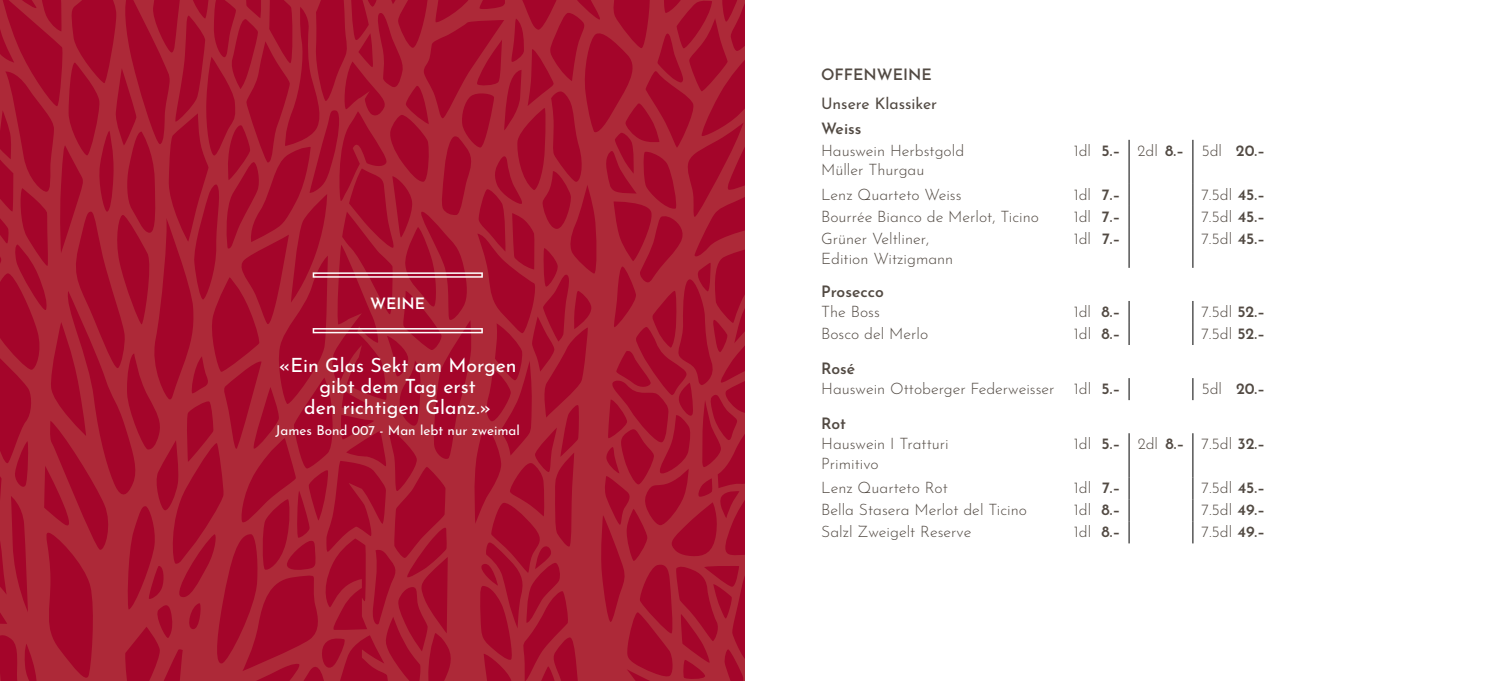
<style>
.page{position:relative;width:1489px;height:681px;background:#fff}
.page>*{position:absolute;margin:0;border:0;box-sizing:border-box;transform-origin:0 0}
.t1{font:19.5px/21px "Josefin Sans";color:#fff;text-align:center}
.t2{font:300 15.75px/19.5px "Josefin Sans";color:#524a43}
.t3{font:600 15.75px "Josefin Sans";color:#524a43}
.t4{font:15.75px "Josefin Sans";color:#524a43}
.t5{font:600 15.75px "Josefin Sans";color:#fff}
.t6{font:13.5px "Josefin Sans";color:#fff}
.s1{font-weight:300}
.s2{font-weight:600}
</style>
<div class="page">
<svg style="left:0;top:0;width:744px;height:680px;background:#a81731"></svg>
<svg style="left:313px;top:272px;width:170px;height:5px"></svg>
<svg style="left:313px;top:328px;width:170px;height:5px"></svg>
<hr style="left:1128px;top:140px;width:1px;height:44px;background:#000">
<hr style="left:1192px;top:140px;width:1px;height:44px;background:#000">
<svg style="left:1128px;top:184px;width:1px;height:44px"></svg>
<svg style="left:1192px;top:184px;width:1px;height:44px"></svg>
<hr style="left:1128px;top:228px;width:1px;height:40px;background:#000">
<hr style="left:1192px;top:228px;width:1px;height:40px;background:#000">
<svg style="left:1128px;top:301px;width:1px;height:44px"></svg>
<svg style="left:1192px;top:301px;width:1px;height:44px"></svg>
<svg style="left:1128px;top:378px;width:1px;height:22px"></svg>
<svg style="left:1192px;top:378px;width:1px;height:22px"></svg>
<hr style="left:1128px;top:433px;width:1px;height:44px;background:#000">
<hr style="left:1192px;top:433px;width:1px;height:44px;background:#000">
<svg style="left:1128px;top:477px;width:1px;height:66px"></svg>
<svg style="left:1192px;top:477px;width:1px;height:66px"></svg>
<p class="t5" style="left:370px;top:291px;width:56px">WEINE</p>
<p class="t1" style="left:279px;top:353px;width:239px">«Ein Glas Sekt am Morgen gibt dem Tag erst<br>den richtigen Glanz.»</p>
<p class="t6" style="left:275px;top:420px;width:246px">James Bond 007 - Man lebt nur zweimal</p>
<p class="t3" style="left:821px;top:63px;width:112px">OFFENWEINE</p>
<p class="t4" style="left:821px;top:92px;width:118px">Unsere Klassiker</p>
<p class="t3" style="left:821px;top:116px;width:42px">Weiss</p>
<p class="t2" style="left:821px;top:139px;width:145px">Hauswein Herbstgold<br>Müller Thurgau</p>
<p class="t3" style="left:1073px;top:138px;width:193px"><span class="s1">1dl</span> 5.– <span class="s1">2dl</span> 8.– <span class="s1">5dl</span> 20.–</p>
<p class="t2" style="left:821px;top:183px;width:142px">Lenz Quarteto Weiss</p>
<p class="t2" style="left:1073px;top:183px;width:48px">1dl <span class="s2">7.–</span></p>
<p class="t2" style="left:1201px;top:183px;width:65px">7.5dl <span class="s2">45.–</span></p>
<p class="t2" style="left:821px;top:205px;width:219px">Bourrée Bianco de Merlot, Ticino</p>
<p class="t2" style="left:1073px;top:205px;width:48px">1dl <span class="s2">7.–</span></p>
<p class="t2" style="left:1201px;top:205px;width:65px">7.5dl <span class="s2">45.–</span></p>
<p class="t2" style="left:821px;top:227px;width:134px">Grüner Veltliner,<br>Edition Witzigmann</p>
<p class="t2" style="left:1073px;top:227px;width:48px">1dl <span class="s2">7.–</span></p>
<p class="t2" style="left:1201px;top:227px;width:65px">7.5dl <span class="s2">45.–</span></p>
<p class="t3" style="left:821px;top:279px;width:64px">Prosecco</p>
<p class="t2" style="left:821px;top:300px;width:60px">The Boss</p>
<p class="t2" style="left:1073px;top:300px;width:48px">1dl <span class="s2">8.–</span></p>
<p class="t2" style="left:1201px;top:300px;width:65px">7.5dl <span class="s2">52.–</span></p>
<p class="t2" style="left:821px;top:322px;width:109px">Bosco del Merlo</p>
<p class="t2" style="left:1073px;top:322px;width:48px">1dl <span class="s2">8.–</span></p>
<p class="t2" style="left:1201px;top:322px;width:65px">7.5dl <span class="s2">52.–</span></p>
<p class="t2" style="left:821px;top:357px;width:301px;line-height:20.2px"><span class="s2">Rosé<br></span>Hauswein Ottoberger Federweisser 1dl <span class="s2">5.–</span></p>
<p class="t3" style="left:1201px;top:377px;width:65px"><span class="s1">5dl</span> 20.–</p>
<p class="t3" style="left:821px;top:411px;width:26px">Rot</p>
<p class="t2" style="left:821px;top:432px;width:129px">Hauswein I Tratturi<br>Primitivo</p>
<p class="t2" style="left:1073px;top:432px;width:193px">1dl <span class="s2">5.–</span> 2dl <span class="s2">8.–</span> 7.5dl <span class="s2">32.–</span></p>
<p class="t2" style="left:821px;top:476px;width:128px">Lenz Quarteto Rot</p>
<p class="t2" style="left:1073px;top:476px;width:48px">1dl <span class="s2">7.–</span></p>
<p class="t2" style="left:1201px;top:476px;width:65px">7.5dl <span class="s2">45.–</span></p>
<p class="t2" style="left:821px;top:498px;width:207px">Bella Stasera Merlot del Ticino</p>
<p class="t2" style="left:1073px;top:498px;width:48px">1dl <span class="s2">8.–</span></p>
<p class="t2" style="left:1201px;top:498px;width:65px">7.5dl <span class="s2">49.–</span></p>
<p class="t2" style="left:821px;top:520px;width:152px">Salzl Zweigelt Reserve</p>
<p class="t2" style="left:1073px;top:520px;width:48px">1dl <span class="s2">8.–</span></p>
<p class="t2" style="left:1201px;top:520px;width:65px">7.5dl <span class="s2">49.–</span></p>
</div>
